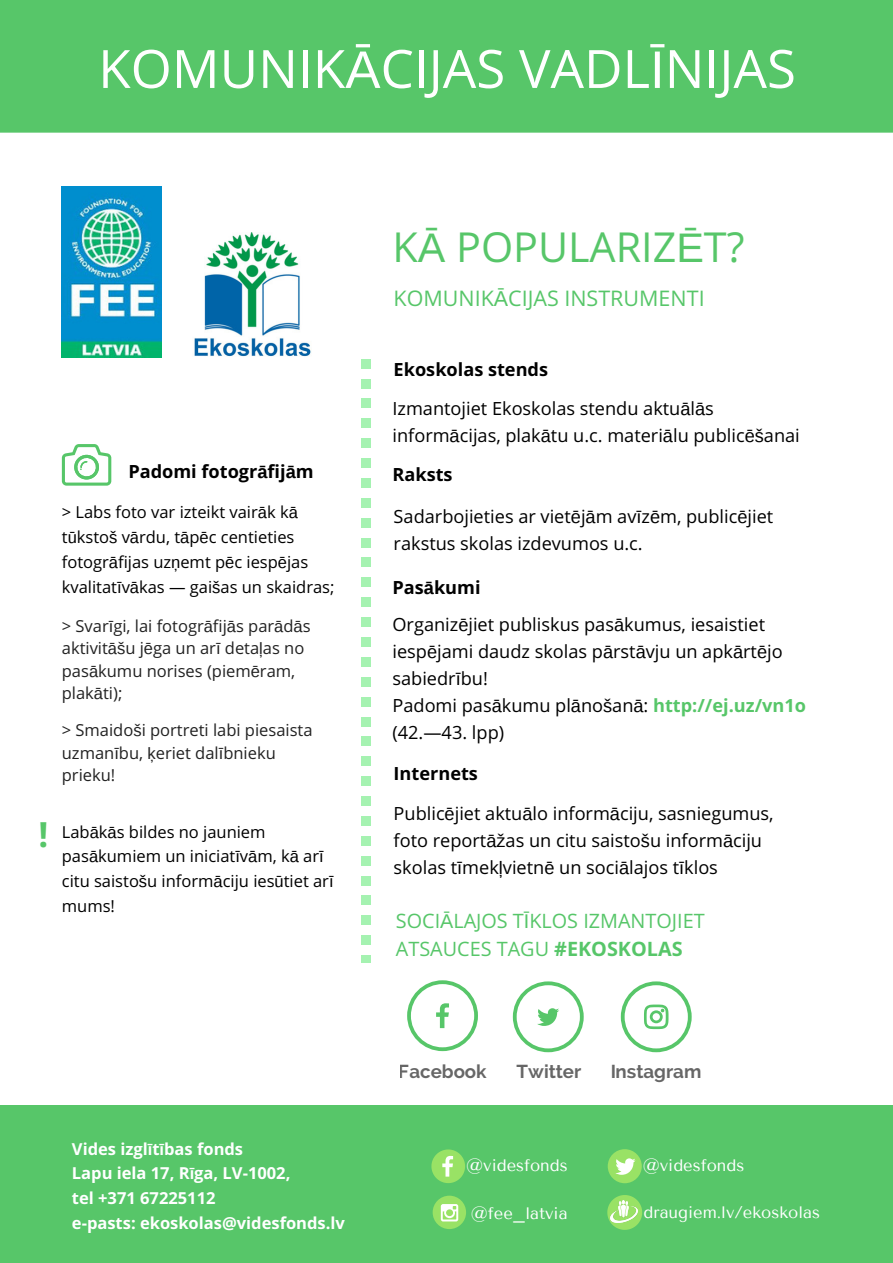
<style>
.page{position:relative;width:893px;height:1263px;background:#fff}
.page>*{position:absolute;margin:0;border:0;box-sizing:border-box;transform-origin:0 0}
.t1{font:52.95px "Open Sans";color:#fff}
.t2{font:41.25px "Open Sans";color:#57c669}
.t3{font:700 34.65px "Open Sans";color:#57c669}
.t4{font:21.45px "Open Sans";color:#57c669}
.t5{font:19.8px/28px "Open Sans";color:#57c669}
.t6{font:700 18.6px "Raleway";color:#000}
.t7{font:18.15px/27px "Open Sans";color:#000}
.t8{font:700 18.15px "Open Sans";color:#000}
.t9{font:16.5px/24.8px "Open Sans";color:#000}
.t10{font:16.5px/22.5px "Open Sans";color:#222}
.t11{font:700 16.5px/24.8px "Open Sans";color:#fff}
.t12{font:16.5px "Tenor Sans";color:#fff}
.s1{font-family:"Liberation Sans"}
.s2{font-weight:700;color:#57c669}
.s3{font-weight:700}
</style>
<div class="page">
<div style="left:0;top:0;width:892px;height:133px;background:#57c669"></div>
<div style="left:0;top:1105px;width:892px;height:157px;background:#57c669"></div>
<svg style="left:620px;top:981px;width:71px;height:71px"></svg>
<svg style="left:513px;top:981px;width:70px;height:71px"></svg>
<svg style="left:407px;top:980px;width:71px;height:71px"></svg>
<img style="left:62px;top:187px;width:100px;height:170px">
<svg style="left:62px;top:444px;width:49px;height:42px"></svg>
<div style="left:361px;top:736px;width:10px;height:10px;background:#a5f2b1"></div>
<div style="left:361px;top:716px;width:10px;height:10px;background:#a5f2b1"></div>
<div style="left:361px;top:697px;width:10px;height:10px;background:#a5f2b1"></div>
<div style="left:361px;top:657px;width:10px;height:10px;background:#a5f2b1"></div>
<div style="left:361px;top:637px;width:10px;height:10px;background:#a5f2b1"></div>
<div style="left:361px;top:677px;width:10px;height:10px;background:#a5f2b1"></div>
<div style="left:361px;top:617px;width:10px;height:10px;background:#a5f2b1"></div>
<div style="left:361px;top:398px;width:10px;height:10px;background:#a5f2b1"></div>
<div style="left:361px;top:418px;width:10px;height:10px;background:#a5f2b1"></div>
<div style="left:361px;top:438px;width:10px;height:10px;background:#a5f2b1"></div>
<div style="left:361px;top:378px;width:10px;height:10px;background:#a5f2b1"></div>
<div style="left:361px;top:359px;width:10px;height:10px;background:#a5f2b1"></div>
<div style="left:361px;top:478px;width:10px;height:10px;background:#a5f2b1"></div>
<div style="left:361px;top:538px;width:10px;height:9px;background:#a5f2b1"></div>
<div style="left:361px;top:557px;width:10px;height:10px;background:#a5f2b1"></div>
<div style="left:361px;top:577px;width:10px;height:10px;background:#a5f2b1"></div>
<div style="left:361px;top:498px;width:10px;height:10px;background:#a5f2b1"></div>
<div style="left:361px;top:597px;width:10px;height:10px;background:#a5f2b1"></div>
<div style="left:361px;top:518px;width:10px;height:10px;background:#a5f2b1"></div>
<div style="left:361px;top:458px;width:10px;height:10px;background:#a5f2b1"></div>
<div style="left:361px;top:796px;width:10px;height:10px;background:#a5f2b1"></div>
<div style="left:361px;top:816px;width:10px;height:10px;background:#a5f2b1"></div>
<div style="left:361px;top:836px;width:10px;height:10px;background:#a5f2b1"></div>
<div style="left:361px;top:776px;width:10px;height:10px;background:#a5f2b1"></div>
<div style="left:361px;top:756px;width:10px;height:10px;background:#a5f2b1"></div>
<div style="left:361px;top:875px;width:10px;height:10px;background:#a5f2b1"></div>
<div style="left:361px;top:935px;width:10px;height:10px;background:#a5f2b1"></div>
<div style="left:361px;top:955px;width:10px;height:7px;background:#a5f2b1"></div>
<div style="left:361px;top:895px;width:10px;height:10px;background:#a5f2b1"></div>
<div style="left:361px;top:915px;width:10px;height:10px;background:#a5f2b1"></div>
<div style="left:361px;top:856px;width:10px;height:10px;background:#a5f2b1"></div>
<img style="left:194px;top:233px;width:117px;height:124px">
<svg style="left:431px;top:1149px;width:34px;height:34px"></svg>
<div style="left:607px;top:1149px;width:34px;height:34px;background:#99e265;border-radius:50%"></div>
<svg style="left:615px;top:1158px;width:20px;height:17px"></svg>
<svg style="left:607px;top:1195px;width:35px;height:35px"></svg>
<img style="left:610px;top:1200px;width:27px;height:22px">
<div style="left:432px;top:1196px;width:34px;height:33px;background:#99e265;border-radius:50%"></div>
<svg style="left:441px;top:1204px;width:17px;height:17px"></svg>
<h1 class="t1" style="left:98px;top:31px;width:699px">KOMUNIK<span class="s1">Ā</span>CIJAS VADL<span class="s1">Ī</span>NIJAS</h1>
<h3 class="t3" style="left:38px;top:810px;width:11px">!</h3>
<p class="t8" style="left:128px;top:458px;width:187px">Padomi fotogr<span class="s1">ā</span>fij<span class="s1">ā</span>m</p>
<p class="t9" style="left:62px;top:500px;width:274px">&gt; Labs foto var izteikt vair<span class="s1">ā</span>k k<span class="s1">ā </span>t<span class="s1">ū</span>ksto<span class="s1">š</span> v<span class="s1">ā</span>rdu, t<span class="s1">ā</span>p<span class="s1">ē</span>c centieties fotogr<span class="s1">ā</span>fijas uz<span class="s1">ņ</span>emt p<span class="s1">ē</span>c iesp<span class="s1">ē</span>jas kvalitat<span class="s1">ī</span>v<span class="s1">ā</span>kas — gai<span class="s1">š</span>as un skaidras;</p>
<p class="t10" style="left:62px;top:614px;width:250px">&gt; Svar<span class="s1">ī</span>gi, lai fotogr<span class="s1">ā</span>fij<span class="s1">ā</span>s par<span class="s1">ā</span>d<span class="s1">ā</span>s aktivit<span class="s1">āš</span>u j<span class="s1">ē</span>ga un ar<span class="s1">ī</span> deta<span class="s1">ļ</span>as no pas<span class="s1">ā</span>kumu norises (piem<span class="s1">ē</span>ram, plak<span class="s1">ā</span>ti);</p>
<p class="t10" style="left:62px;top:719px;width:252px">&gt; Smaido<span class="s1">š</span>i portreti labi piesaista uzman<span class="s1">ī</span>bu, <span class="s1">ķ</span>eriet dal<span class="s1">ī</span>bnieku prieku!</p>
<p class="t9" style="left:62px;top:819px;width:273px">Lab<span class="s1">ā</span>k<span class="s1">ā</span>s bildes no jauniem pas<span class="s1">ā</span>kumiem un iniciat<span class="s1">ī</span>v<span class="s1">ā</span>m, k<span class="s1">ā</span> ar<span class="s1">ī </span>citu saisto<span class="s1">š</span>u inform<span class="s1">ā</span>ciju ies<span class="s1">ū</span>tiet ar<span class="s1">ī </span>mums!</p>
<p class="t11" style="left:72px;top:1136px;width:274px">Vides izgl<span class="s1">ī</span>t<span class="s1">ī</span>bas fonds<br>Lapu iela 17, R<span class="s1">ī</span>ga, LV-1002,<br>tel +371 67225112<br>e-pasts: ekoskolas@videsfonds.lv</p>
<h2 class="t2" style="left:392px;top:218px;width:353px">K<span class="s1">Ā</span> POPULARIZ<span class="s1">Ē</span>T?</h2>
<p class="t4" style="left:393px;top:283px;width:312px">KOMUNIK<span class="s1">Ā</span>CIJAS INSTRUMENTI</p>
<p class="t8" style="left:393px;top:356px;width:156px">Ekoskolas stends</p>
<p class="t7" style="left:392px;top:394px;width:409px">Izmantojiet Ekoskolas stendu aktu<span class="s1">ā</span>l<span class="s1">ā</span>s inform<span class="s1">ā</span>cijas, plak<span class="s1">ā</span>tu u.c. materi<span class="s1">ā</span>lu public<span class="s1">ēš</span>anai</p>
<p class="t8" style="left:392px;top:462px;width:62px">Raksts</p>
<p class="t7" style="left:393px;top:502px;width:381px">Sadarbojieties ar viet<span class="s1">ē</span>j<span class="s1">ā</span>m av<span class="s1">ī</span>z<span class="s1">ē</span>m, public<span class="s1">ē</span>jiet rakstus skolas izdevumos u.c.</p>
<p class="t8" style="left:392px;top:574px;width:90px">Pas<span class="s1">ā</span>kumi</p>
<p class="t7" style="left:392px;top:610px;width:415px">Organiz<span class="s1">ē</span>jiet publiskus pas<span class="s1">ā</span>kumus, iesaistiet iesp<span class="s1">ē</span>jami daudz skolas p<span class="s1">ā</span>rst<span class="s1">ā</span>vju un apk<span class="s1">ā</span>rt<span class="s1">ē</span>jo sabiedr<span class="s1">ī</span>bu!<br>Padomi pas<span class="s1">ā</span>kumu pl<span class="s1">ā</span>no<span class="s1">š</span>an<span class="s1">ā</span>: <span class="s2">http://ej.uz/vn1o </span>(42.—43. lpp)</p>
<p class="t8" style="left:393px;top:761px;width:86px">Internets</p>
<p class="t7" style="left:393px;top:799px;width:381px">Public<span class="s1">ē</span>jiet aktu<span class="s1">ā</span>lo inform<span class="s1">ā</span>ciju, sasniegumus, foto report<span class="s1">āž</span>as un citu saisto<span class="s1">š</span>u inform<span class="s1">ā</span>ciju skolas t<span class="s1">ī</span>mek<span class="s1">ļ</span>vietn<span class="s1">ē</span> un soci<span class="s1">ā</span>lajos t<span class="s1">ī</span>klos</p>
<p class="t5" style="left:396px;top:907px;width:310px">SOCI<span class="s1">Ā</span>LAJOS T<span class="s1">Ī</span>KLOS IZMANTOJIET<br>ATSAUCES TAGU <span class="s3">#EKOSKOLAS</span></p>
<p class="t6" style="left:398px;top:1061px;width:89px">Facebook</p>
<p class="t6" style="left:516px;top:1061px;width:66px">Twitter</p>
<p class="t6" style="left:610px;top:1061px;width:93px">Instagram</p>
<p class="t12" style="left:466px;top:1156px;width:103px">@videsfonds</p>
<p class="t12" style="left:642px;top:1156px;width:103px">@videsfonds</p>
<p class="t12" style="left:471px;top:1203px;width:98px">@fee_latvia</p>
<p class="t12" style="left:643px;top:1202px;width:178px">draugiem.lv/ekoskolas</p>
</div>
